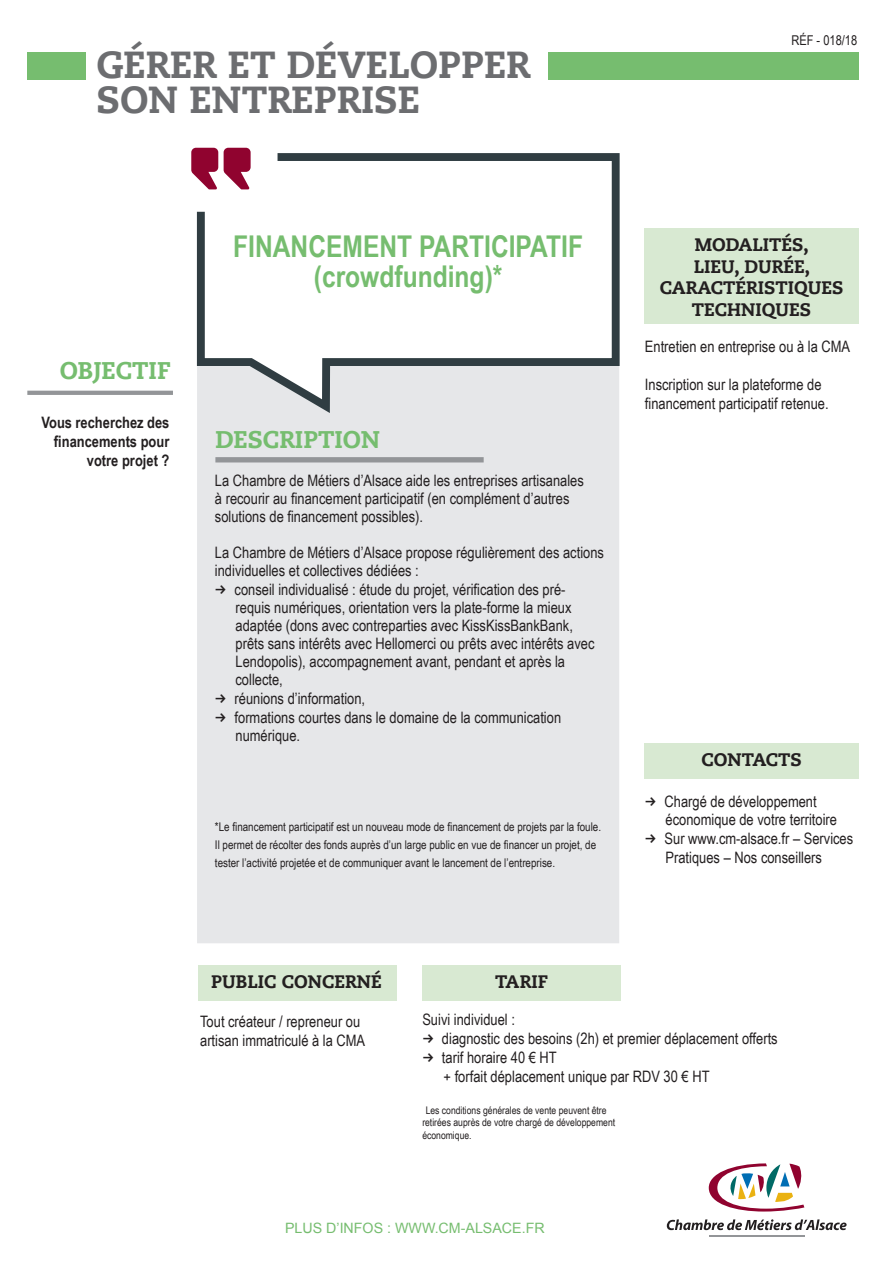
<style>
.page{position:relative;width:893px;height:1263px;background:#fff}
.page>*{position:absolute;margin:0;border:0;box-sizing:border-box;transform-origin:0 0}
.t1{font:800 37.5px/34.5px "PMN Caecilia W01 85";color:#6c6d70}
.t2{font:700 30px/30px "Arial Narrow";color:#76bd6f;text-align:center}
.t3{font:800 24px "PMN Caecilia W01 85";color:#76bd6f}
.t4{font:800 18px/21.3px "PMN Caecilia W01 85";color:#231f20;text-align:center}
.t5{font:15.75px/18px "Arial Narrow";color:#231f20}
.t6{font:700 15.75px/18.9px "Arial Narrow";color:#231f20;text-align:right}
.t7{font:14.25px "Arial";color:#76bd6f}
.t8{font:13.5px "Arial Narrow";color:#231f20}
.t9{font:12px/18px "Arial Narrow";color:#231f20}
.t10{font:10.5px/12.6px "Arial Narrow";color:#231f20}
.s1{font-family:"Dingbest Web"}
</style>
<div class="page">
<svg style="left:709px;top:1163px;width:95px;height:48px"></svg>
<hr style="left:709px;top:1236px;width:95px;height:1px;background:#939598">
<svg style="left:667px;top:1219px;width:180px;height:11px"></svg>
<div style="left:27px;top:52px;width:59px;height:28px;background:#76bd6f"></div>
<div style="left:549px;top:52px;width:310px;height:28px;background:#76bd6f"></div>
<div style="left:644px;top:229px;width:215px;height:95px;background:#d8e9d2"></div>
<div style="left:197px;top:415px;width:422px;height:528px;background:#e6e7e9"></div>
<svg style="left:196px;top:151px;width:424px;height:264px"></svg>
<svg style="left:224px;top:148px;width:27px;height:41px"></svg>
<svg style="left:191px;top:148px;width:27px;height:41px"></svg>
<div style="left:215px;top:457px;width:269px;height:5px;background:#939598"></div>
<hr style="left:27px;top:391px;width:146px;height:4px;background:#939598">
<div style="left:198px;top:965px;width:198px;height:36px;background:#d8e9d2"></div>
<div style="left:423px;top:966px;width:198px;height:35px;background:#d8e9d2"></div>
<div style="left:644px;top:743px;width:215px;height:35px;background:#d8e9d2"></div>
<h1 class="t1" style="left:97px;top:48px;width:436px">GÉRER ET DÉVELOPPER<br>SON ENTREPRISE</h1>
<p class="t8" style="left:791px;top:30px;width:67px">RÉF - 018/18</p>
<p class="t3" style="left:60px;top:356px;width:113px">OBJECTIF</p>
<p class="t6" style="left:41px;top:412px;width:129px">Vous recherchez des financements pour votre projet ?</p>
<p class="t2" style="left:233px;top:230px;width:351px">FINANCEMENT PARTICIPATIF (crowdfunding)*</p>
<p class="t3" style="left:215px;top:425px;width:166px">DESCRIPTION</p>
<p class="t5" style="left:215px;top:471px;width:370px">La Chambre de Métiers d’Alsace aide les entreprises artisanales à recourir au financement participatif (en complément d’autres solutions de financement possibles).</p>
<p class="t5" style="left:215px;top:543px;width:391px">La Chambre de Métiers d’Alsace propose régulièrement des actions individuelles et collectives dédiées :</p>
<p class="t5" style="left:215px;top:580px;width:352px"><span class="s1">f</span> conseil individualisé : étude du projet, vérification des pré-</p>
<p class="t5" style="left:236px;top:598px;width:337px">requis numériques, orientation vers la plate-forme la mieux</p>
<p class="t5" style="left:236px;top:616px;width:339px">adaptée (dons avec contreparties avec KissKissBankBank,</p>
<p class="t5" style="left:236px;top:634px;width:360px">prêts sans intérêts avec Hellomerci ou prêts avec intérêts avec</p>
<p class="t5" style="left:236px;top:652px;width:331px">Lendopolis), accompagnement avant, pendant et après la</p>
<p class="t5" style="left:236px;top:670px;width:49px">collecte,</p>
<p class="t5" style="left:215px;top:689px;width:152px"><span class="s1">f</span> réunions d’information,</p>
<p class="t5" style="left:215px;top:708px;width:348px"><span class="s1">f</span> formations courtes dans le domaine de la communication</p>
<p class="t5" style="left:236px;top:726px;width:66px">numérique.</p>
<p class="t9" style="left:215px;top:817px;width:388px">*Le financement participatif est un nouveau mode de financement de projets par la foule.<br>Il permet de récolter des fonds auprès d’un large public en vue de financer un projet, de tester l’activité projetée et de communiquer avant le lancement de l’entreprise.</p>
<p class="t4" style="left:211px;top:971px;width:172px">PUBLIC CONCERNÉ</p>
<p class="t4" style="left:495px;top:971px;width:54px">TARIF</p>
<p class="t4" style="left:660px;top:235px;width:185px">MODALITÉS,<br>LIEU, DURÉE,<br>CARACTÉRISTIQUES<br>TECHNIQUES</p>
<p class="t5" style="left:645px;top:337px;width:207px">Entretien en entreprise ou à la CMA</p>
<p class="t5" style="left:645px;top:374px;width:185px;line-height:18.9px">Inscription sur la plateforme de financement participatif retenue.</p>
<p class="t4" style="left:701px;top:749px;width:102px">CONTACTS</p>
<p class="t5" style="left:645px;top:791px;width:173px"><span class="s1">f</span> Chargé de développement</p>
<p class="t5" style="left:665px;top:810px;width:173px">économique de votre territoire</p>
<p class="t5" style="left:645px;top:829px;width:210px"><span class="s1">f</span> Sur www.cm-alsace.fr – Services</p>
<p class="t5" style="left:665px;top:848px;width:158px">Pratiques – Nos conseillers</p>
<p class="t5" style="left:200px;top:1012px;width:167px;line-height:18.9px">Tout créateur / repreneur ou artisan immatriculé à la CMA</p>
<p class="t5" style="left:422px;top:1010px;width:94px">Suivi individuel :</p>
<p class="t5" style="left:422px;top:1029px;width:357px"><span class="s1">f</span> diagnostic des besoins (2h) et premier déplacement offerts</p>
<p class="t5" style="left:422px;top:1047px;width:136px"><span class="s1">f</span> tarif horaire 40 € HT</p>
<p class="t5" style="left:444px;top:1066px;width:267px">+ forfait déplacement unique par RDV 30 € HT</p>
<p class="t10" style="left:422px;top:1103px;width:194px;text-indent:3px">Les conditions générales de vente peuvent être retirées auprès de votre chargé de développement économique.</p>
<p class="t7" style="left:285px;top:1219px;width:261px">PLUS D’INFOS : WWW.CM-ALSACE.FR</p>
</div>
